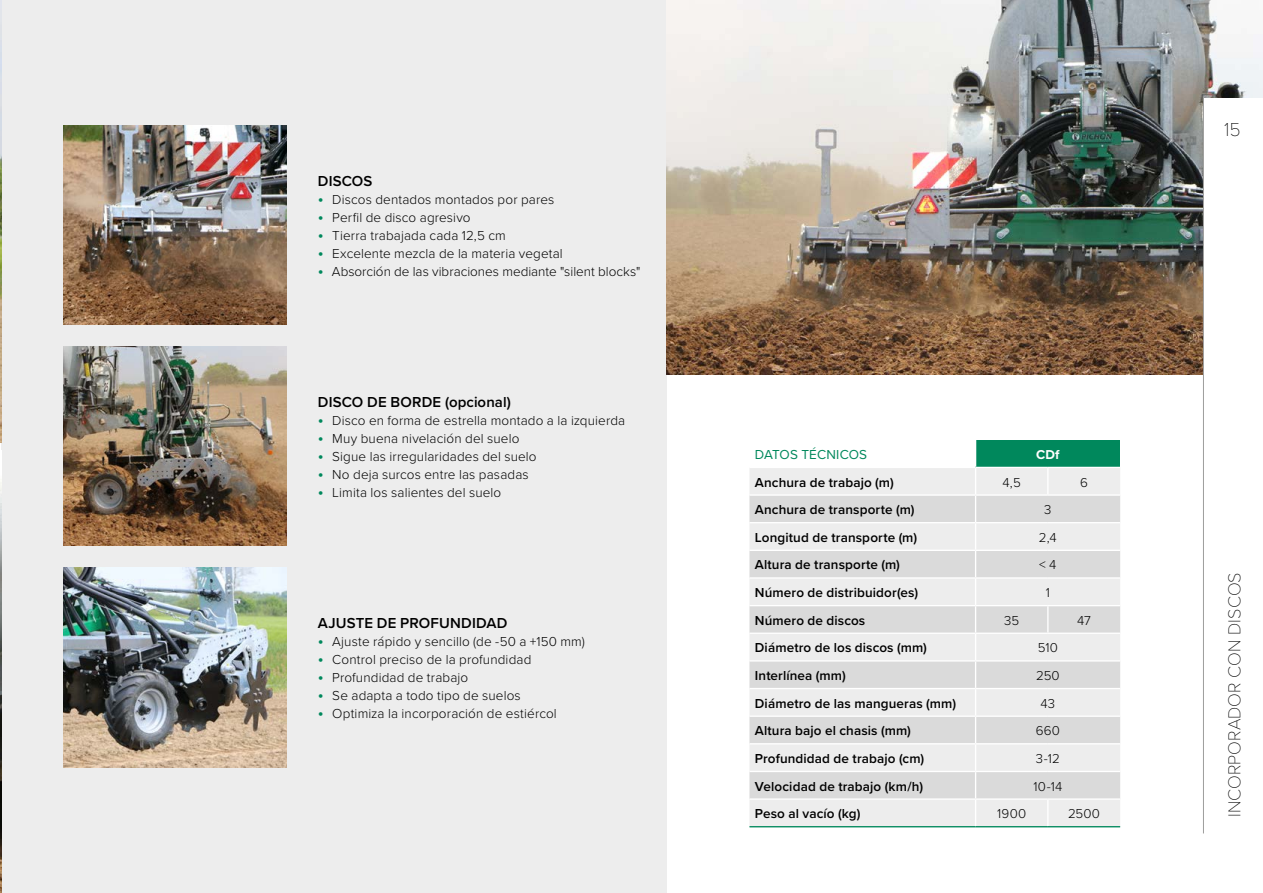
<style>
.page{position:relative;width:1263px;height:893px;background:#fff}
.page>*{position:absolute;margin:0;border:0;box-sizing:border-box;transform-origin:0 0}
.t1{font:100 19.5px "Proxima Nova T";color:#000}
.t2{font:100 18px "Proxima Nova T";color:#000}
.t3{font:600 15px "Proxima Nova";letter-spacing:.01em;color:#000}
.t4{font:300 13.5px "Proxima Nova";letter-spacing:.01em;color:#000}
.t5{font:600 13.5px "Proxima Nova";letter-spacing:.01em;color:#000}
.t6{font:13.5px "Proxima Nova";letter-spacing:.005em;color:#00885c}
.t7{font:300 13.35px "Proxima Nova";letter-spacing:.01em;color:#000}
.t8{font:700 13.35px "Proxima Nova";color:#fff}
.s1{font-weight:500;font-size:16.5px;color:#00885c}
</style>
<div class="page">
<div style="left:1px;top:0;width:665px;height:893px;background:#ededed"></div>
<div style="left:975px;top:440px;width:145px;height:27px;background:#00885c"></div>
<div style="left:750px;top:468px;width:370px;height:358px;background:#ededed"></div>
<svg style="left:749px;top:496px;width:371px;height:302px;fill:#dadada"></svg>
<svg style="left:1047px;top:468px;width:1px;height:26px"></svg>
<hr style="left:749px;top:494px;width:226px;height:2px;background:#fff">
<hr style="left:975px;top:494px;width:73px;height:2px;background:#fff">
<hr style="left:1048px;top:494px;width:72px;height:2px;background:#fff">
<hr style="left:749px;top:522px;width:226px;height:1px;background:#fff">
<hr style="left:975px;top:522px;width:73px;height:1px;background:#fff">
<hr style="left:1048px;top:522px;width:72px;height:1px;background:#fff">
<hr style="left:749px;top:550px;width:226px;height:1px;background:#fff">
<hr style="left:975px;top:550px;width:73px;height:1px;background:#fff">
<hr style="left:1048px;top:550px;width:72px;height:1px;background:#fff">
<hr style="left:749px;top:577px;width:226px;height:2px;background:#fff">
<hr style="left:975px;top:577px;width:73px;height:2px;background:#fff">
<hr style="left:1048px;top:577px;width:72px;height:2px;background:#fff">
<hr style="left:749px;top:605px;width:226px;height:1px;background:#fff">
<hr style="left:975px;top:605px;width:73px;height:1px;background:#fff">
<hr style="left:1048px;top:605px;width:72px;height:1px;background:#fff">
<svg style="left:1047px;top:606px;width:1px;height:27px"></svg>
<hr style="left:749px;top:633px;width:226px;height:1px;background:#fff">
<hr style="left:975px;top:633px;width:73px;height:1px;background:#fff">
<hr style="left:1048px;top:633px;width:72px;height:1px;background:#fff">
<hr style="left:749px;top:660px;width:226px;height:2px;background:#fff">
<hr style="left:975px;top:660px;width:73px;height:2px;background:#fff">
<hr style="left:1048px;top:660px;width:72px;height:2px;background:#fff">
<hr style="left:749px;top:688px;width:226px;height:1px;background:#fff">
<hr style="left:975px;top:688px;width:73px;height:1px;background:#fff">
<hr style="left:1048px;top:688px;width:72px;height:1px;background:#fff">
<hr style="left:749px;top:715px;width:226px;height:2px;background:#fff">
<hr style="left:975px;top:715px;width:73px;height:2px;background:#fff">
<hr style="left:1048px;top:715px;width:72px;height:2px;background:#fff">
<hr style="left:749px;top:743px;width:226px;height:1px;background:#fff">
<hr style="left:975px;top:743px;width:73px;height:1px;background:#fff">
<hr style="left:1048px;top:743px;width:72px;height:1px;background:#fff">
<hr style="left:749px;top:771px;width:226px;height:1px;background:#fff">
<hr style="left:975px;top:771px;width:73px;height:1px;background:#fff">
<hr style="left:1048px;top:771px;width:72px;height:1px;background:#fff">
<hr style="left:749px;top:798px;width:226px;height:2px;background:#fff">
<hr style="left:975px;top:798px;width:73px;height:2px;background:#fff">
<hr style="left:1048px;top:798px;width:72px;height:2px;background:#fff">
<svg style="left:975px;top:440px;width:1px;height:386px"></svg>
<svg style="left:1047px;top:800px;width:1px;height:26px"></svg>
<hr style="left:749px;top:826px;width:226px;height:1px;background:#00885c">
<hr style="left:975px;top:826px;width:73px;height:1px;background:#00885c">
<hr style="left:1048px;top:826px;width:72px;height:1px;background:#00885c">
<img style="left:666px;top:0;width:597px;height:374px">
<img style="left:64px;top:568px;width:222px;height:199px">
<img style="left:64px;top:346px;width:222px;height:200px">
<img style="left:0;top:482px;width:1px;height:411px">
<img style="left:0;top:0;width:1px;height:442px">
<img style="left:64px;top:125px;width:222px;height:199px">
<div style="left:1203px;top:98px;width:60px;height:735px;background:#fff"></div>
<hr style="left:1203px;top:97px;width:1px;height:736px;background:#9d9d9c">
<p class="t3" style="left:318px;top:173px;width:56px">DISCOS</p>
<p class="t4" style="left:318px;top:192px;width:238px"><span class="s1">•</span> Discos dentados montados por pares</p>
<p class="t4" style="left:318px;top:210px;width:154px"><span class="s1">•</span> Perfil de disco agresivo</p>
<p class="t4" style="left:318px;top:228px;width:190px"><span class="s1">•</span> Tierra trabajada cada 12,5 cm</p>
<p class="t4" style="left:318px;top:246px;width:246px"><span class="s1">•</span> Excelente mezcla de la materia vegetal</p>
<p class="t4" style="left:318px;top:264px;width:324px"><span class="s1">•</span> Absorción de las vibraciones mediante "silent blocks"</p>
<p class="t3" style="left:318px;top:394px;width:194px">DISCO DE BORDE (opcional)</p>
<p class="t4" style="left:318px;top:413px;width:309px"><span class="s1">•</span> Disco en forma de estrella montado a la izquierda</p>
<p class="t4" style="left:318px;top:431px;width:203px"><span class="s1">•</span> Muy buena nivelación del suelo</p>
<p class="t4" style="left:318px;top:449px;width:220px"><span class="s1">•</span> Sigue las irregularidades del suelo</p>
<p class="t4" style="left:318px;top:467px;width:212px"><span class="s1">•</span> No deja surcos entre las pasadas</p>
<p class="t4" style="left:318px;top:485px;width:185px"><span class="s1">•</span> Limita los salientes del suelo</p>
<p class="t3" style="left:318px;top:615px;width:191px">AJUSTE DE PROFUNDIDAD</p>
<p class="t4" style="left:318px;top:635px;width:269px"><span class="s1">•</span> Ajuste rápido y sencillo (de -50 a +150 mm)</p>
<p class="t4" style="left:318px;top:653px;width:215px"><span class="s1">•</span> Control preciso de la profundidad</p>
<p class="t4" style="left:318px;top:671px;width:152px"><span class="s1">•</span> Profundidad de trabajo</p>
<p class="t4" style="left:318px;top:689px;width:204px"><span class="s1">•</span> Se adapta a todo tipo de suelos</p>
<p class="t4" style="left:318px;top:707px;width:240px"><span class="s1">•</span> Optimiza la incorporación de estiércol</p>
<p class="t6" style="left:755px;top:447px;width:114px">DATOS TÉCNICOS</p>
<p class="t8" style="left:1036px;top:447px;width:25px">CDf</p>
<p class="t5" style="left:755px;top:475px;width:140px">Anchura de trabajo (m)</p>
<p class="t7" style="left:1002px;top:475px;width:20px">4,5</p>
<p class="t7" style="left:1080px;top:475px;width:9px">6</p>
<p class="t5" style="left:755px;top:502px;width:161px">Anchura de transporte (m)</p>
<p class="t7" style="left:1044px;top:503px;width:9px">3</p>
<p class="t5" style="left:755px;top:530px;width:164px">Longitud de transporte (m)</p>
<p class="t7" style="left:1039px;top:530px;width:19px">2,4</p>
<p class="t5" style="left:755px;top:558px;width:147px">Altura de transporte (m)</p>
<p class="t7" style="left:1039px;top:558px;width:19px">&lt; 4</p>
<p class="t5" style="left:755px;top:585px;width:165px">Número de distribuidor(es)</p>
<p class="t7" style="left:1046px;top:585px;width:6px">1</p>
<p class="t5" style="left:755px;top:613px;width:112px">Número de discos</p>
<p class="t7" style="left:1004px;top:613px;width:17px">35</p>
<p class="t7" style="left:1077px;top:613px;width:15px">47</p>
<p class="t5" style="left:755px;top:641px;width:174px">Diámetro de los discos (mm)</p>
<p class="t7" style="left:1038px;top:641px;width:22px">510</p>
<p class="t5" style="left:755px;top:668px;width:92px">Interlínea (mm)</p>
<p class="t7" style="left:1036px;top:668px;width:25px">250</p>
<p class="t5" style="left:755px;top:696px;width:203px">Diámetro de las mangueras (mm)</p>
<p class="t7" style="left:1040px;top:696px;width:16px">43</p>
<p class="t5" style="left:755px;top:724px;width:158px">Altura bajo el chasis (mm)</p>
<p class="t7" style="left:1036px;top:724px;width:26px">660</p>
<p class="t5" style="left:755px;top:751px;width:171px">Profundidad de trabajo (cm)</p>
<p class="t7" style="left:1036px;top:751px;width:25px">3-12</p>
<p class="t5" style="left:755px;top:779px;width:170px">Velocidad de trabajo (km/h)</p>
<p class="t7" style="left:1033px;top:779px;width:30px">10-14</p>
<p class="t5" style="left:755px;top:806px;width:107px">Peso al vacío (kg)</p>
<p class="t7" style="left:997px;top:807px;width:31px">1900</p>
<p class="t7" style="left:1068px;top:807px;width:34px">2500</p>
<h1 class="t1" style="left:1224px;top:119px;width:18px">15</h1>
<h2 class="t2" style="left:1225px;top:817px;width:246px;rotate:-90deg">INCORPORADOR CON DISCOS</h2>
</div>
